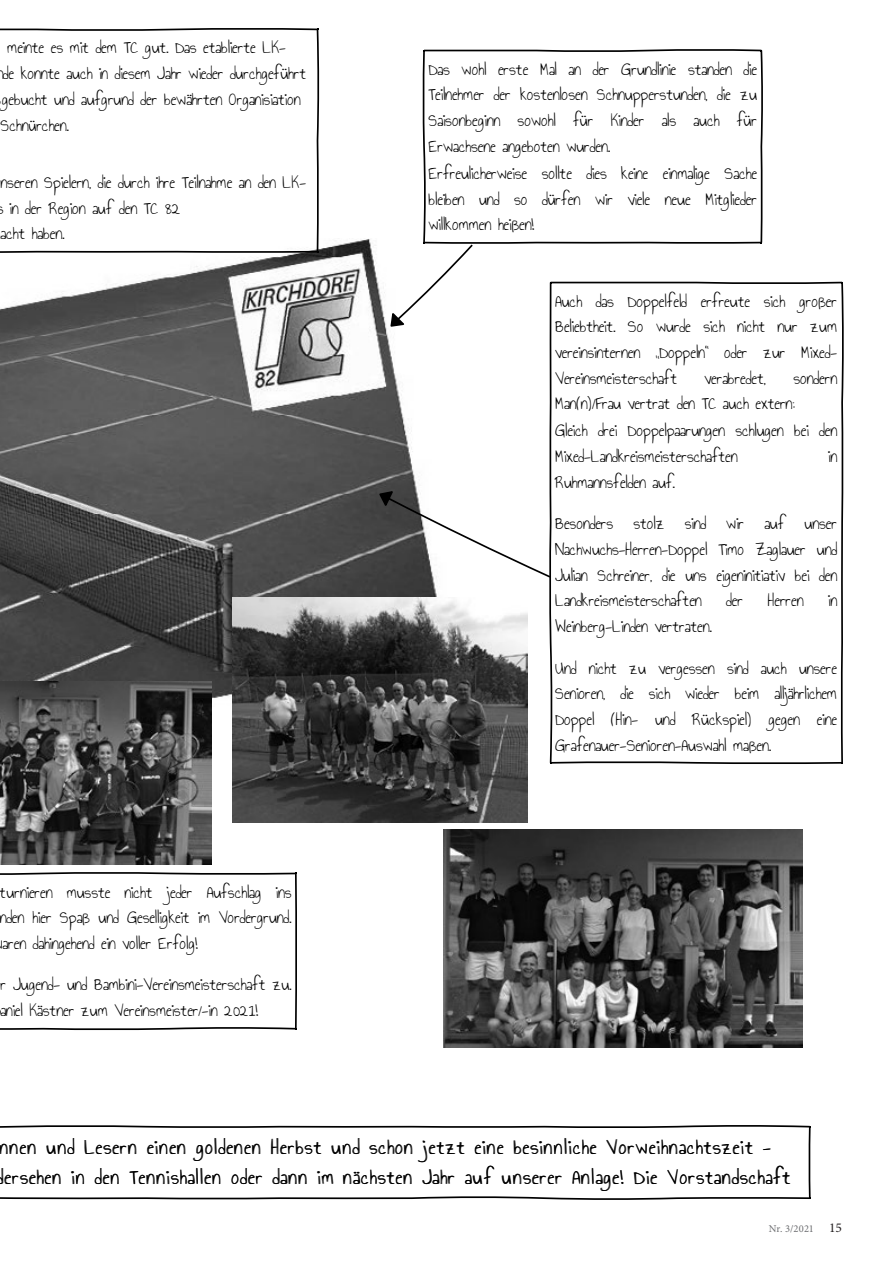
<style>
.page{position:relative;width:893px;height:1263px;background:#fff}
.page>*{position:absolute;margin:0;border:0;box-sizing:border-box;transform-origin:0 0}
.t1{font:21.3px/30.2px "Annie Use Your Telescope";letter-spacing:.05em;color:#000}
.t2{font:18px/26px "Annie Use Your Telescope";letter-spacing:-.015em;color:#000}
.t3{font:17.85px/25.8px "Annie Use Your Telescope";letter-spacing:-.015em;color:#000;text-align:justify}
.t4{font:10.5px "Minion Pro";letter-spacing:.005em;color:#6c6d70}
.s1{font-size:13.5px;color:#231f20}
</style>
<div class="page">
<img style="left:0;top:239px;width:378px;height:532px">
<img style="left:443px;top:829px;width:359px;height:219px">
<img style="left:232px;top:597px;width:296px;height:225px">
<img style="left:0;top:682px;width:211px;height:182px">
<svg style="left:0;top:28px;width:319px;height:226px"></svg>
<svg style="left:0;top:872px;width:297px;height:159px"></svg>
<svg style="left:0;top:1125px;width:811px;height:75px"></svg>
<svg style="left:378px;top:49px;width:466px;height:716px"></svg>
<p class="t3" style="left:1px;top:36px;width:307px;text-align:left;text-indent:7px">meinte es mit dem TC gut. Das etablierte LK-<br>de konnte auch in diesem Jahr wieder durchgeführt gebucht und aufgrund der bewährten Organisiation Schnürchen.</p>
<p class="t3" style="left:1px;top:171px;width:307px">nseren Spielern, die durch ihre Teilnahme an den LK-</p>
<p class="t3" style="left:10px;top:197px;width:172px">in der Region auf den TC 82</p>
<p class="t3" style="left:1px;top:222px;width:66px">acht haben.</p>
<p class="t3" style="left:0;top:880px;width:294px">turnieren musste nicht jeder Aufschlag ins nden hier Spaß und Geselligkeit im Vordergrund. aren dahingehend ein voller Erfolg!</p>
<p class="t3" style="left:0;top:973px;width:293px">r Jugend- und Bambini-Vereinsmeisterschaft zu. aniel Kästner zum Vereinsmeister/-in 2021!</p>
<p class="t2" style="left:428px;top:58px;width:330px">Das wohl erste Mal an der Grundlinie standen die Teilnehmer der kostenlosen Schnupperstunden, die zu Saisonbeginn sowohl für Kinder als auch für Erwachsene angeboten wurden.<br>Erfreulicherweise sollte dies keine einmalige Sache bleiben und so dürfen wir viele neue Mitglieder willkommen heißen!</p>
<p class="t3" style="left:555px;top:290px;width:284px">Auch das Doppelfeld erfreute sich großer Beliebtheit. So wurde sich nicht nur zum vereinsinternen „Doppeln“ oder zur Mixed-Vereinsmeisterschaft</p>
<p class="t3" style="left:555px;top:367px;width:284px;text-align:left;text-indent:238px">sondern<br>Man(n)/Frau vertrat den TC auch extern:<br>Gleich drei Doppelpaarungen schlugen bei den<br>Mixed-Landkreismeisterschaften</p>
<p class="t3" style="left:704px;top:367px;width:63px">verabredet,</p>
<p class="t3" style="left:828px;top:445px;width:11px">in</p>
<p class="t3" style="left:555px;top:471px;width:122px">Ruhmannsfelden auf.</p>
<p class="t3" style="left:555px;top:512px;width:284px">Besonders stolz sind wir auf unser Nachwuchs-Herren-Doppel Timo Zaglauer und Julian Schreiner, die uns eigeninitiativ bei den Landkreismeisterschaften</p>
<p class="t3" style="left:726px;top:589px;width:18px">der</p>
<p class="t3" style="left:768px;top:589px;width:38px">Herren</p>
<p class="t3" style="left:828px;top:589px;width:11px">in</p>
<p class="t3" style="left:555px;top:615px;width:158px">Weinberg-Linden vertraten.</p>
<p class="t3" style="left:555px;top:657px;width:284px">Und nicht zu vergessen sind auch unsere Senioren, die sich wieder beim alljährlichem Doppel (Hin- und Rückspiel) gegen eine Grafenauer-Senioren-Auswahl maßen.</p>
<p class="t1" style="left:-3px;top:1134px;width:795px">nnen und Lesern einen goldenen Herbst und schon jetzt eine besinnliche Vorweihnachtszeit - dersehen in den Tennishallen oder dann im nächsten Jahr auf unserer Anlage! Die Vorstandschaft</p>
<p class="t4" style="left:769px;top:1222px;width:75px">Nr. 3/2021 <span class="s1">15</span></p>
</div>
